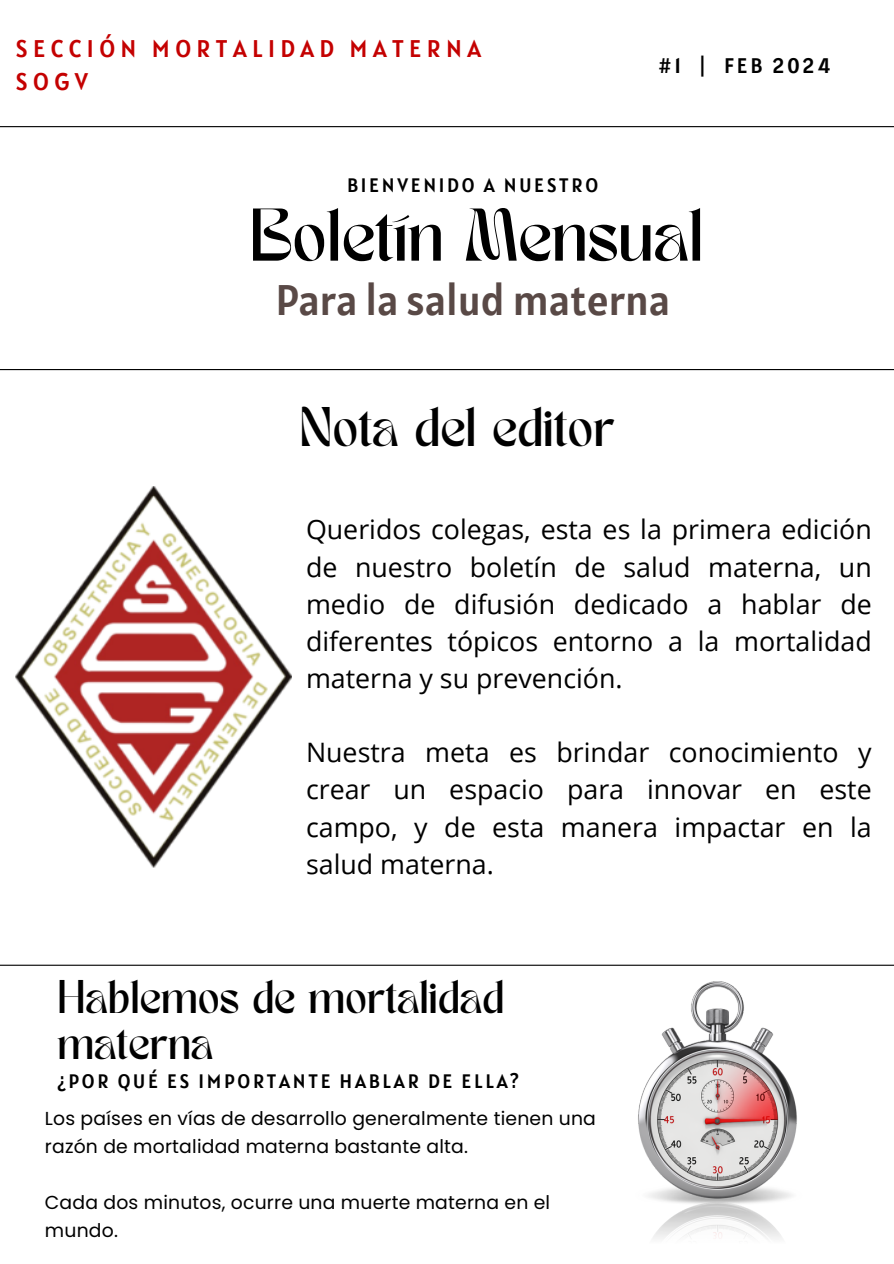
<style>
.page{position:relative;width:894px;height:1264px;background:#fff}
.page>*{position:absolute;margin:0;border:0;box-sizing:border-box;transform-origin:0 0}
.t1{font:52.2px "TANMERINGUE";color:#000}
.t2{font:42.6px "Alatsi";color:#594946}
.t3{font:39px "TANMERINGUE";color:#000}
.t4{font:33px/46.2px "TANMERINGUE";color:#000}
.t5{font:26.7px/37.2px "Open Sans";color:#000;text-align:justify}
.t6{font:24px/32.7px "Alatsi";letter-spacing:.225em;color:#c40101}
.t7{font:21px "Alatsi";letter-spacing:.145em;color:#000}
.t8{font:19.35px "Alatsi";letter-spacing:.14em;color:#000}
.t9{font:18.75px/28.2px "Poppins";letter-spacing:.01em;color:#000}
</style>
<div class="page">
<hr style="left:0;top:369px;width:893px;height:1px;background:#000">
<hr style="left:0;top:964px;width:893px;height:1px;background:#000">
<hr style="left:0;top:126px;width:893px;height:1px;background:#000">
<img style="left:16px;top:486px;width:275px;height:381px">
<img style="left:638px;top:981px;width:159px;height:258px">
<h1 class="t6" style="left:16px;top:32px;width:467px">SECCIÓN MORTALIDAD MATERNA<br>SOGV</h1>
<p class="t8" style="left:347px;top:173px;width:252px">BIENVENIDO A NUESTRO</p>
<h2 class="t7" style="left:658px;top:52px;width:173px">#1 | FEB 2024</h2>
<h6 class="t1" style="left:250px;top:208px;width:454px">Boletín Mensual</h6>
<h2 class="t2" style="left:275px;top:272px;width:396px">Para la salud materna</h2>
<h4 class="t3" style="left:299px;top:406px;width:317px">Nota del editor</h4>
<p class="t5" style="left:306px;top:510px;width:567px">Queridos colegas, esta es la primera edición de nuestro boletín de salud materna, un medio de difusión dedicado a hablar de diferentes tópicos entorno a la mortalidad materna y su prevención.</p>
<p class="t5" style="left:306px;top:733px;width:567px">Nuestra meta es brindar conocimiento y crear un espacio para innovar en este campo, y de esta manera impactar en la salud materna.</p>
<h6 class="t4" style="left:58px;top:978px;width:447px">Hablemos de mortalidad materna</h6>
<h3 class="t8" style="left:58px;top:1068px;width:462px">¿POR QUÉ ES IMPORTANTE HABLAR DE ELLA?</h3>
<h4 class="t9" style="left:45px;top:1103px;width:552px">Los países en vías de desarrollo generalmente tienen una razón de mortalidad materna bastante alta.</h4>
<p class="t9" style="left:45px;top:1188px;width:506px">Cada dos minutos, ocurre una muerte materna en el mundo.</p>
</div>
